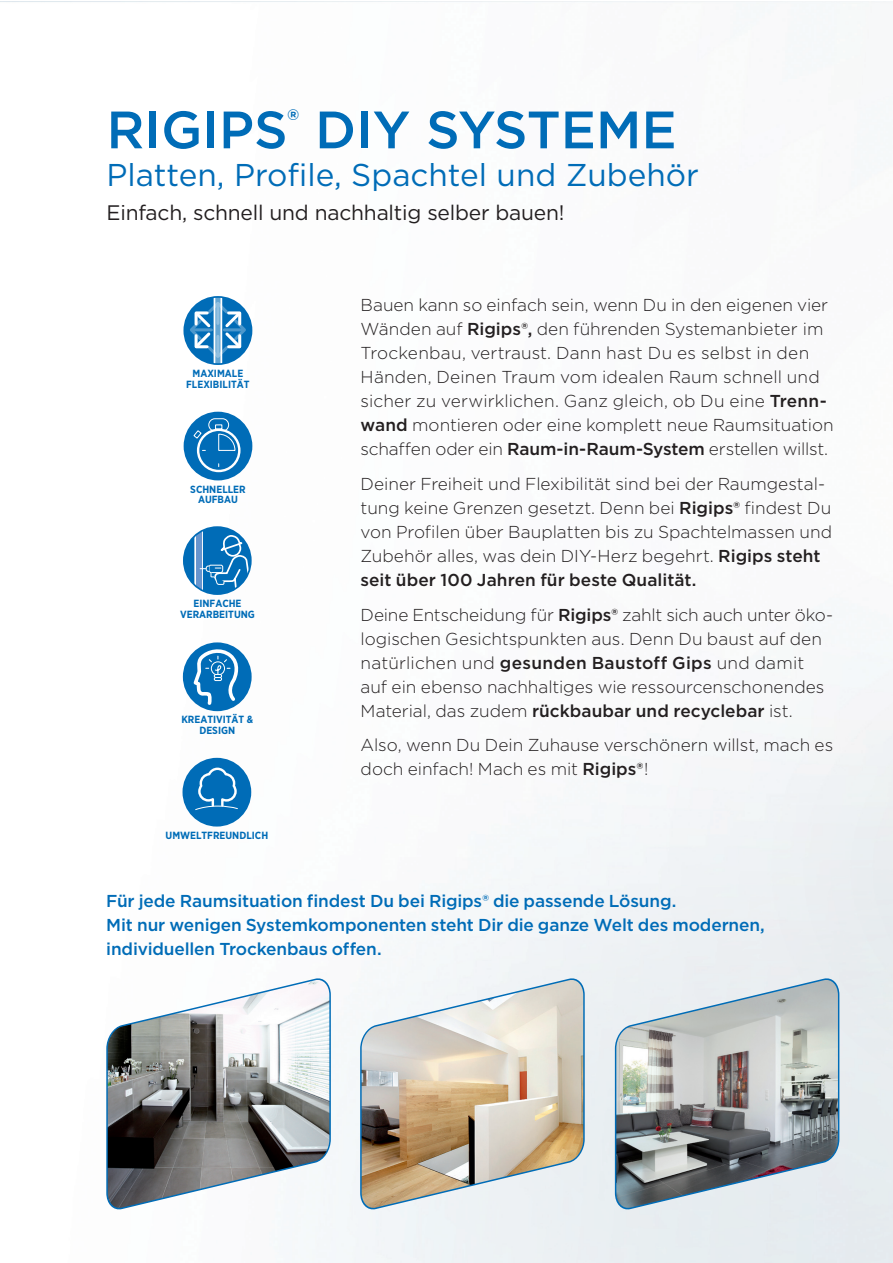
<style>
.page{position:relative;width:893px;height:1263px;background:#fff}
.page>*{position:absolute;margin:0;border:0;box-sizing:border-box;transform-origin:0 0}
.t1{font:500 52.5px "Gotham";color:#006cb7}
.t2{font:31.5px "Gotham";color:#006cb7}
.t3{font:21px "Gotham";letter-spacing:-.01em;color:#231f20}
.t4{font:300 17.25px/24px "Gotham";color:#231f20}
.t5{font:500 17.25px/24px "Gotham";letter-spacing:-.01em;color:#006cb7}
.t6{font:700 10.35px/10.9px "Gotham Narrow";color:#006cb7;text-align:center}
.s1{font-weight:500}
</style>
<div class="page">
<img style="left:182px;top:2px;width:711px;height:1261px">
<svg style="left:106px;top:976px;width:226px;height:236px"></svg>
<img style="left:359px;top:976px;width:226px;height:236px">
<img style="left:614px;top:976px;width:226px;height:236px">
<div style="left:184px;top:297px;width:67px;height:67px;background:#006cb7;border-radius:50%"></div>
<svg style="left:215px;top:299px;width:5px;height:63px"></svg>
<hr style="left:214px;top:297px;width:1px;height:67px;background:#fff">
<hr style="left:220px;top:297px;width:2px;height:67px;background:#fff">
<svg style="left:189px;top:301px;width:58px;height:57px"></svg>
<div style="left:183px;top:296px;width:69px;height:69px;border:2px solid #006cb7;border-radius:50%"></div>
<div style="left:184px;top:527px;width:67px;height:67px;background:#006cb7;border-radius:50%"></div>
<hr style="left:201px;top:527px;width:2px;height:67px;background:#fff">
<hr style="left:194px;top:527px;width:2px;height:67px;background:#fff">
<svg style="left:196px;top:528px;width:5px;height:66px"></svg>
<svg style="left:200px;top:533px;width:51px;height:61px"></svg>
<div style="left:183px;top:526px;width:69px;height:69px;border:2px solid #006cb7;border-radius:50%"></div>
<div style="left:183px;top:642px;width:69px;height:69px;background:#006cb7;border-radius:50%"></div>
<svg style="left:191px;top:643px;width:50px;height:64px"></svg>
<div style="left:184px;top:412px;width:68px;height:68px;background:#006cb7;border-radius:50%"></div>
<div style="left:197px;top:429px;width:44px;height:43px;border:2px solid #fff;border-radius:50%"></div>
<svg style="left:193px;top:418px;width:43px;height:33px"></svg>
<div style="left:183px;top:758px;width:68px;height:68px;background:#006cb7;border-radius:50%"></div>
<svg style="left:194px;top:766px;width:44px;height:44px"></svg>
<h1 class="t1" style="left:107px;top:95px;width:572px">RIGIPS<sup>®</sup> DIY SYSTEME</h1>
<h2 class="t2" style="left:107px;top:155px;width:594px">Platten, Profile, Spachtel und Zubehör</h2>
<p class="t3" style="left:107px;top:199px;width:460px">Einfach, schnell und nachhaltig selber bauen!</p>
<p class="t6" style="left:186px;top:368px;width:65px">MAXIMALE<br>FLEXIBILITÄT</p>
<p class="t6" style="left:190px;top:483px;width:57px">SCHNELLER<br>AUFBAU</p>
<p class="t6" style="left:180px;top:598px;width:76px">EINFACHE<br>VERARBEITUNG</p>
<p class="t6" style="left:181px;top:714px;width:73px">KREATIVITÄT &amp;<br>DESIGN</p>
<p class="t6" style="left:166px;top:829px;width:104px">UMWELTFREUNDLICH</p>
<p class="t4" style="left:361px;top:293px;width:475px">Bauen kann so einfach sein, wenn Du in den eigenen vier Wänden auf <span class="s1">Rigips®,</span> den führenden Systemanbieter im Trockenbau, vertraust. Dann hast Du es selbst in den Händen, Deinen Traum vom idealen Raum schnell und sicher zu verwirklichen. Ganz gleich, ob Du eine <span class="s1">Trenn&shy;wand</span> montieren oder eine komplett neue Raumsituation schaffen oder ein <span class="s1">Raum-in-Raum-System</span> erstellen willst.</p>
<p class="t4" style="left:361px;top:471px;width:473px">Deiner Freiheit und Flexibilität sind bei der Raumgestal&shy;tung keine Grenzen gesetzt. Denn bei <span class="s1">Rigips®</span> findest Du von Profilen über Bauplatten bis zu Spachtelmassen und Zubehör alles, was dein DIY-Herz begehrt. <span class="s1">Rigips steht seit über 100 Jahren für beste Qualität.</span></p>
<p class="t4" style="left:361px;top:602px;width:474px">Deine Entscheidung für <span class="s1">Rigips®</span> zahlt sich auch unter öko&shy;logischen Gesichtspunkten aus. Denn Du baust auf den natürlichen und <span class="s1">gesunden Baustoff Gips</span> und damit auf ein ebenso nachhaltiges wie ressourcenschonendes Material, das zudem <span class="s1">rückbaubar und recyclebar</span> ist.</p>
<p class="t4" style="left:361px;top:733px;width:474px">Also, wenn Du Dein Zuhause verschönern willst, mach es doch einfach! Mach es mit <span class="s1">Rigips®</span>!</p>
<p class="t5" style="left:106px;top:888px;width:660px">Für jede Raumsituation findest Du bei Rigips® die passende Lösung.<br>Mit nur wenigen Systemkomponenten steht Dir die ganze Welt des modernen, individuellen Trockenbaus offen.</p>
</div>
